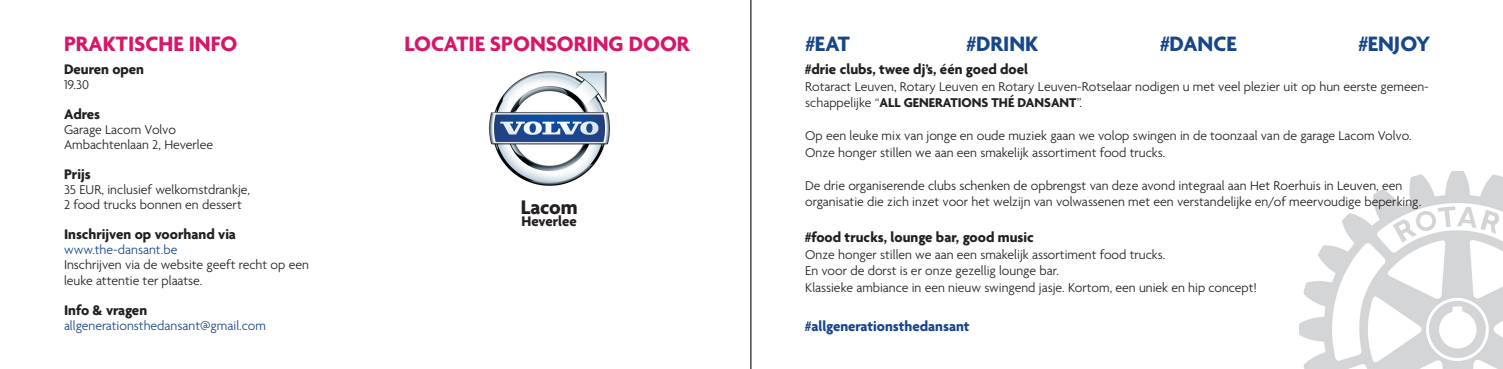
<style>
.page{position:relative;width:1503px;height:369px;background:#fff}
.page>*{position:absolute;margin:0;border:0;box-sizing:border-box;transform-origin:0 0}
.t1{font:700 22.5px "Agenda";color:#d61767}
.t2{font:700 22.5px "Agenda";color:#17468a}
.t3{font:700 21.25px "Agenda";letter-spacing:-.005em;color:#231f20}
.t4{font:700 15px "Agenda";color:#231f20}
.t5{font:700 15px "Agenda";color:#17468a}
.t6{font:300 13.75px/16.5px "Agenda";color:#231f20}
.t7{font:300 13.75px "Agenda";color:#17468a}
.s1{font-weight:700}
</style>
<div class="page">
<hr style="left:750px;top:0;width:1px;height:369px;background:#231f20">
<img style="left:489px;top:71px;width:121px;height:115px">
<img style="left:1299px;top:171px;width:203px;height:198px">
<h1 class="t1" style="left:64px;top:32px;width:175px">PRAKTISCHE INFO</h1>
<h1 class="t1" style="left:404px;top:32px;width:287px">LOCATIE SPONSORING DOOR</h1>
<p class="t4" style="left:64px;top:61px;width:82px">Deuren open</p>
<p class="t6" style="left:64px;top:77px;width:27px">19.30</p>
<p class="t4" style="left:64px;top:106px;width:38px">Adres</p>
<p class="t6" style="left:64px;top:123px;width:151px;line-height:15px">Garage Lacom Volvo<br>Ambachtenlaan 2, Heverlee</p>
<p class="t4" style="left:64px;top:166px;width:28px">Prijs</p>
<p class="t6" style="left:64px;top:183px;width:188px;line-height:15px">35 EUR, inclusief welkomstdrankje,<br>2 food trucks bonnen en dessert</p>
<p class="t4" style="left:64px;top:226px;width:173px">Inschrijven op voorhand via</p>
<p class="t7" style="left:64px;top:242px;width:115px">www.the-dansant.be</p>
<p class="t6" style="left:64px;top:258px;width:246px;line-height:15px">Inschrijven via de website geeft recht op een leuke attentie ter plaatse.</p>
<p class="t4" style="left:64px;top:301px;width:85px">Info &amp; vragen</p>
<p class="t7" style="left:64px;top:317px;width:203px">allgenerationsthedansant@gmail.com</p>
<h2 class="t3" style="left:521px;top:195px;width:58px">Lacom</h2>
<p class="t4" style="left:521px;top:213px;width:57px">Heverlee</p>
<h1 class="t2" style="left:805px;top:32px;width:46px">#EAT</h1>
<h1 class="t2" style="left:966px;top:32px;width:73px">#DRINK</h1>
<h1 class="t2" style="left:1160px;top:32px;width:78px">#DANCE</h1>
<h1 class="t2" style="left:1358px;top:32px;width:73px">#ENJOY</h1>
<p class="t4" style="left:805px;top:61px;width:224px">#drie clubs, twee dj’s, één goed doel</p>
<p class="t6" style="left:805px;top:79px;width:625px">Rotaract Leuven, Rotary Leuven en Rotary Leuven-Rotselaar nodigen u met veel plezier uit op hun eerste gemeen&shy;schappelijke “<span class="s1">ALL GENERATIONS THÉ DANSANT</span>”.</p>
<p class="t6" style="left:805px;top:128px;width:608px">Op een leuke mix van jonge en oude muziek gaan we volop swingen in de toonzaal van de garage Lacom Volvo.<br>Onze honger stillen we aan een smakelijk assortiment food trucks.</p>
<p class="t6" style="left:805px;top:178px;width:617px">De drie organiserende clubs schenken de opbrengst van deze avond integraal aan Het Roerhuis in Leuven, een organisatie die zich inzet voor het welzijn van volwassenen met een verstandelijke en/of meervoudige beperking.</p>
<p class="t4" style="left:805px;top:229px;width:230px">#food trucks, lounge bar, good music</p>
<p class="t6" style="left:805px;top:247px;width:453px">Onze honger stillen we aan een smakelijk assortiment food trucks.<br>En voor de dorst is er onze gezellig lounge bar.<br>Klassieke ambiance in een nieuw swingend jasje. Kortom, een uniek en hip concept!</p>
<p class="t5" style="left:805px;top:318px;width:166px">#allgenerationsthedansant</p>
</div>
